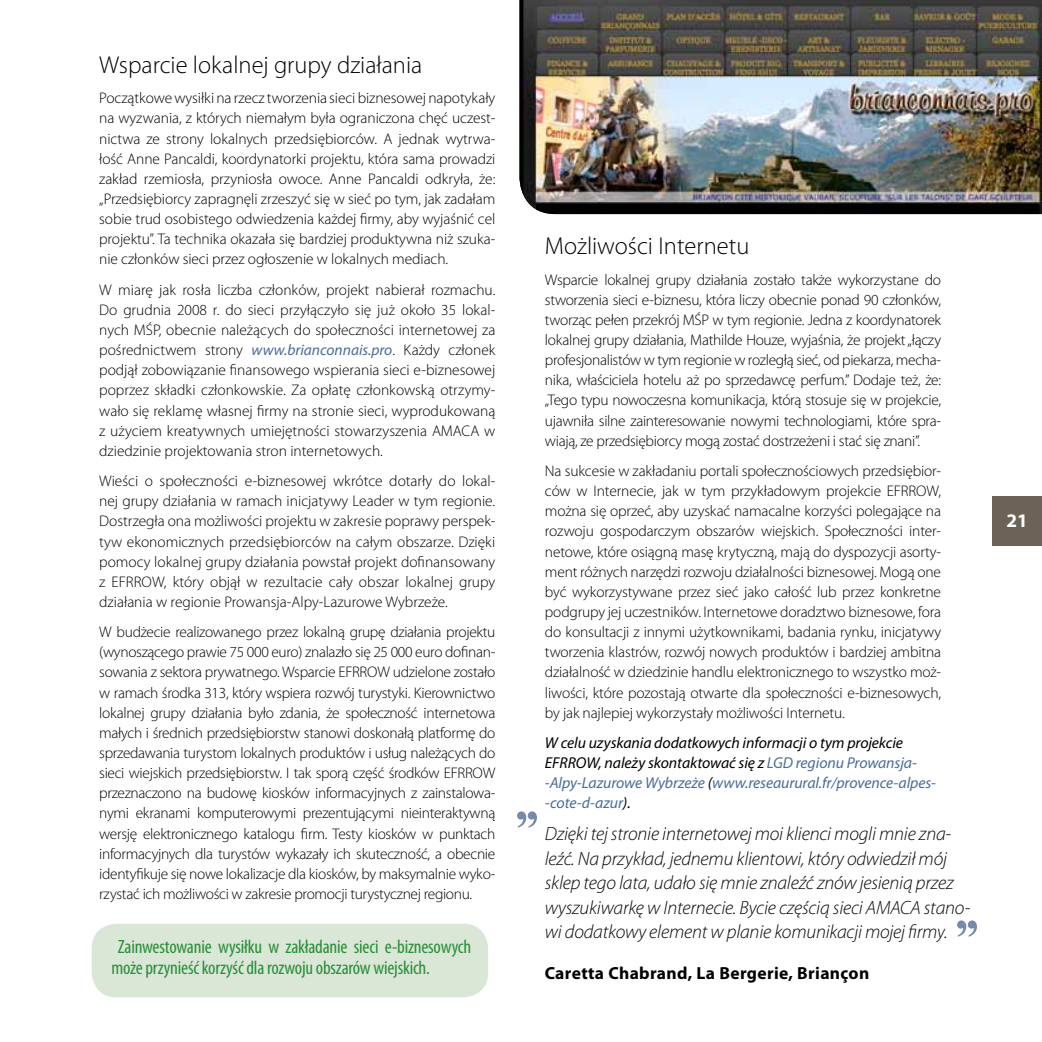
<style>
.page{position:relative;width:1042px;height:1042px;background:#fff}
.page>*{position:absolute;margin:0;border:0;box-sizing:border-box;transform-origin:0 0}
.t1{font:700 52.5px "Nimbus Rom DGR";color:#7889ae}
.t2{font:300 24.5px "Myriad Pro";color:#000}
.t3{font:italic 300 19.25px/24.5px "Myriad Pro";letter-spacing:-.01em;color:#060609}
.t4{font:condensed 19.25px/21px "Myriad Pro";letter-spacing:-.01em;color:#2b8e39}
.t5{font:700 19.25px "Myriad Pro";color:#fff}
.t6{font:700 17.5px "Myriad Pro";letter-spacing:.02em;color:#000}
.t7{font:italic 15.75px/20.1px "Myriad Pro";letter-spacing:-.005em;color:#496c99}
.t8{font:300 15.4px/20.1px "Myriad Pro";letter-spacing:-.01em;color:#000;text-align:justify}
.s1{font-weight:400;font-style:italic;color:#496c99}
.s2{color:#000}
</style>
<div class="page">
<div style="left:992px;top:496px;width:50px;height:50px;background:#6c6356"></div>
<div style="left:92px;top:924px;width:396px;height:73px;background:#dae7d7;border-radius:25px"></div>
<img style="left:519px;top:0;width:523px;height:214px">
<h2 class="t2" style="left:99px;top:51px;width:325px">Wsparcie lokalnej grupy działania</h2>
<p class="t8" style="left:99px;top:88px;width:398px">Początkowe wysiłki na rzecz tworzenia sieci biznesowej napotykały na wyzwania, z których niemałym była ograniczona chęć uczest&shy;nictwa ze strony lokalnych przedsiębiorców. A jednak wytrwa&shy;łość Anne Pancaldi, koordynatorki projektu, która sama prowadzi zakład rzemiosła, przyniosła owoce. Anne Pancaldi odkryła, że: „Przedsiębiorcy zapragnęli zrzeszyć się w sieć po tym, jak zadałam sobie trud osobistego odwiedzenia każdej firmy, aby wyjaśnić cel projektu”. Ta technika okazała się bardziej produktywna niż szuka&shy;nie członków sieci przez ogłoszenie w lokalnych mediach.</p>
<p class="t8" style="left:99px;top:280px;width:398px">W miarę jak rosła liczba członków, projekt nabierał rozmachu.<br>Do grudnia 2008 r. do sieci przyłączyło się już około 35 lokal&shy;nych MŚP, obecnie należących do społeczności internetowej za pośrednictwem strony <span class="s1">www.brianconnais.pro</span>. Każdy członek podjął zobowiązanie finansowego wspierania sieci e-biznesowej poprzez składki członkowskie. Za opłatę członkowską otrzymy&shy;wało się reklamę własnej firmy na stronie sieci, wyprodukowaną z użyciem kreatywnych umiejętności stowarzyszenia AMACA w dziedzinie projektowania stron internetowych.</p>
<p class="t8" style="left:99px;top:471px;width:398px">Wieści o społeczności e-biznesowej wkrótce dotarły do lokal&shy;nej grupy działania w ramach inicjatywy Leader w tym regionie.<br>Dostrzegła ona możliwości projektu w zakresie poprawy perspek&shy;tyw ekonomicznych przedsiębiorców na całym obszarze. Dzięki pomocy lokalnej grupy działania powstał projekt dofinansowany z EFRROW, który objął w rezultacie cały obszar lokalnej grupy działania w regionie Prowansja-Alpy-Lazurowe Wybrzeże.</p>
<p class="t8" style="left:99px;top:622px;width:398px">W budżecie realizowanego przez lokalną grupę działania projektu (wynoszącego prawie 75 000 euro) znalazło się 25 000 euro dofinan&shy;sowania z sektora prywatnego. Wsparcie EFRROW udzielone zostało w ramach środka 313, który wspiera rozwój turystyki. Kierownictwo lokalnej grupy działania było zdania, że społeczność internetowa małych i średnich przedsiębiorstw stanowi doskonałą platformę do sprzedawania turystom lokalnych produktów i usług należących do sieci wiejskich przedsiębiorstw. I tak sporą część środków EFRROW przeznaczono na budowę kiosków informacyjnych z zainstalowa&shy;nymi ekranami komputerowymi prezentującymi nieinteraktywną wersję elektronicznego katalogu firm. Testy kiosków w punktach informacyjnych dla turystów wykazały ich skuteczność, a obecnie identyfikuje się nowe lokalizacje dla kiosków, by maksymalnie wyko&shy;rzystać ich możliwości w zakresie promocji turystycznej regionu.</p>
<p class="t4" style="left:111px;top:936px;width:361px;text-indent:6px">Zainwestowanie wysiłku w zakładanie sieci e-biznesowych może przynieść korzyść dla rozwoju obszarów wiejskich.</p>
<h1 class="t1" style="left:540px;top:837px;width:28px;rotate:-180deg">“</h1>
<h2 class="t2" style="left:545px;top:233px;width:206px">Możliwości Internetu</h2>
<p class="t8" style="left:545px;top:270px;width:398px">Wsparcie lokalnej grupy działania zostało także wykorzystane do stworzenia sieci e-biznesu, która liczy obecnie ponad 90 członków, tworząc pełen przekrój MŚP w tym regionie. Jedna z koordynatorek lokalnej grupy działania, Mathilde Houze, wyjaśnia, że projekt „łączy profesjonalistów w tym regionie w rozległą sieć, od piekarza, mecha&shy;nika, właściciela hotelu aż po sprzedawcę perfum.” Dodaje też, że: „Tego typu nowoczesna komunikacja, którą stosuje się w projekcie, ujawniła silne zainteresowanie nowymi technologiami, które spra&shy;wiają, ze przedsiębiorcy mogą zostać dostrzeżeni i stać się znani”.</p>
<p class="t8" style="left:545px;top:461px;width:398px">Na sukcesie w zakładaniu portali społecznościowych przedsiębior&shy;ców w Internecie, jak w tym przykładowym projekcie EFRROW, można się oprzeć, aby uzyskać namacalne korzyści polegające na rozwoju gospodarczym obszarów wiejskich. Społeczności inter&shy;netowe, które osiągną masę krytyczną, mają do dyspozycji asorty&shy;ment różnych narzędzi rozwoju działalności biznesowej. Mogą one być wykorzystywane przez sieć jako całość lub przez konkretne podgrupy jej uczestników. Internetowe doradztwo biznesowe, fora do konsultacji z innymi użytkownikami, badania rynku, inicjatywy tworzenia klastrów, rozwój nowych produktów i bardziej ambitna działalność w dziedzinie handlu elektronicznego to wszystko moż&shy;liwości, które pozostają otwarte dla społeczności e-biznesowych, by jak najlepiej wykorzystały możliwości Internetu.</p>
<p class="t7" style="left:545px;top:732px;width:393px"><span class="s2">W celu uzyskania dodatkowych informacji o tym projekcie EFRROW, należy skontaktować się z</span> LGD regionu Prowansja--Alpy-Lazurowe Wybrzeże <span class="s2">(</span>www.reseaurural.fr/provence-alpes--cote-d-azur<span class="s2">).</span></p>
<p class="t3" style="left:545px;top:822px;width:427px">Dzięki tej stronie internetowej moi klienci mogli mnie zna&shy;leźć. Na przykład, jednemu klientowi, który odwiedził mój sklep tego lata, udało się mnie znaleźć znów jesienią przez wyszukiwarkę w Internecie. Bycie częścią sieci AMACA stano&shy;wi dodatkowy element w planie komunikacji mojej firmy.</p>
<p class="t6" style="left:545px;top:962px;width:326px">Caretta Chabrand, La Bergerie, Briançon</p>
<h1 class="t1" style="left:980px;top:946px;width:28px;rotate:-180deg">“</h1>
<p class="t5" style="left:1006px;top:508px;width:23px">21</p>
</div>
